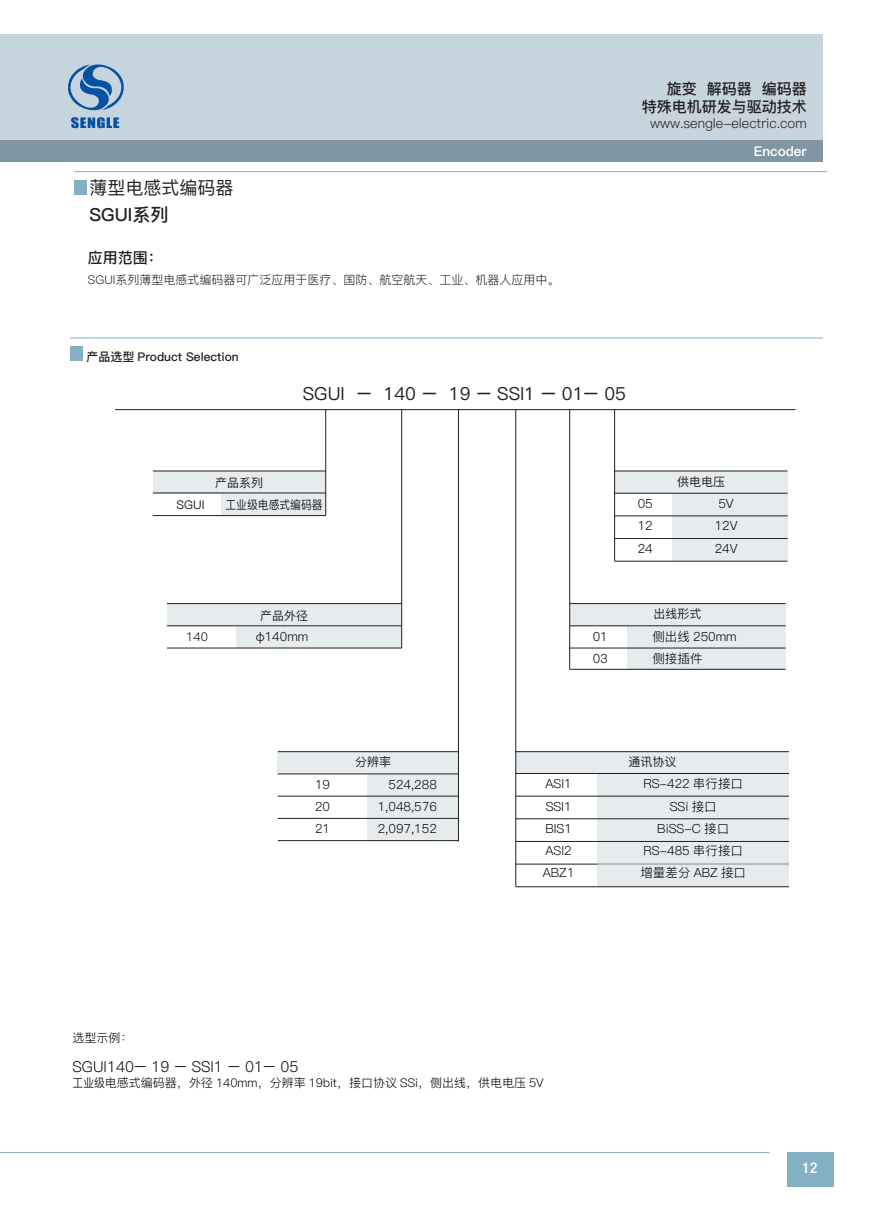
<style>
.page{position:relative;width:893px;height:1229px;background:#fff}
.page>*{position:absolute;margin:0;border:0;box-sizing:border-box;transform-origin:0 0}
.t1{font:18px "Ping Fang SC Medium";color:#231f20}
.t2{font:18px "Ping Fang SC Bold";color:#231f20}
.t3{font:15px/18px "Ping Fang SC Bold";color:#231f20;text-align:right}
.t4{font:15px "Ping Fang SC Regular";color:#030303}
.t5{font:500 condensed 15px "Helvetica Neue LT Pro";color:#fff}
.t6{font:13.5px "Ping Fang SC Regular";color:#231f20}
.t7{font:13.5px "Ping Fang SC Heavy";color:#fff}
.t8{font:12.6px/22.2px "Ping Fang SC Regular";color:#030303}
.t9{font:12px "Ping Fang SC Regular";color:#030303}
.t10{font:12px "Ping Fang SC Regular";color:#231f20}
.t11{font:12px "Ping Fang SC Medium";color:#231f20}
.t12{font:12px "Ping Fang SC Bold";color:#231f20}
.t13{font:12px "Ping Fang SC Medium";color:#231f20;scale:.9 1}
.s1{font-family:"Ping Fang SC Medium";color:#231f20}
</style>
<div class="page">
<hr style="left:0;top:1152px;width:770px;height:1px;background:#85afc3">
<div style="left:787px;top:1152px;width:46px;height:34px;background:#84b0c4"></div>
<div style="left:0;top:34px;width:823px;height:106px;background:#c6d4de"></div>
<div style="left:0;top:140px;width:823px;height:22px;background:#8096a4"></div>
<svg style="left:68px;top:64px;width:56px;height:47px"></svg>
<svg style="left:71px;top:117px;width:48px;height:11px"></svg>
<hr style="left:74px;top:171px;width:753px;height:1px;background:#84b1c5">
<div style="left:74px;top:180px;width:13px;height:15px;background:#85afc3"></div>
<hr style="left:70px;top:338px;width:753px;height:1px;background:#84b1c5">
<div style="left:70px;top:346px;width:13px;height:15px;background:#85afc3"></div>
<hr style="left:115px;top:409px;width:680px;height:1px;background:#231f20">
<div style="left:153px;top:471px;width:173px;height:22px;background:#e6ecee"></div>
<hr style="left:153px;top:471px;width:173px;height:1px;background:#231f20">
<div style="left:222px;top:493px;width:104px;height:22px;background:#e6ecee"></div>
<hr style="left:153px;top:493px;width:173px;height:1px;background:#231f20">
<hr style="left:153px;top:515px;width:173px;height:1px;background:#231f20">
<div style="left:368px;top:774px;width:90px;height:22px;background:#e6ecee"></div>
<div style="left:368px;top:796px;width:90px;height:22px;background:#e6ecee"></div>
<div style="left:368px;top:818px;width:90px;height:22px;background:#e6ecee"></div>
<div style="left:278px;top:752px;width:180px;height:22px;background:#e6ecee"></div>
<hr style="left:278px;top:751px;width:180px;height:1px;background:#231f20">
<hr style="left:278px;top:773px;width:180px;height:1px;background:#231f20">
<hr style="left:278px;top:796px;width:180px;height:1px;background:#231f20">
<hr style="left:278px;top:818px;width:180px;height:1px;background:#231f20">
<hr style="left:278px;top:840px;width:180px;height:1px;background:#231f20">
<div style="left:672px;top:538px;width:115px;height:23px;background:#e6ecee"></div>
<div style="left:672px;top:516px;width:115px;height:22px;background:#e6ecee"></div>
<div style="left:615px;top:471px;width:172px;height:22px;background:#e6ecee"></div>
<hr style="left:615px;top:471px;width:172px;height:1px;background:#231f20">
<div style="left:672px;top:493px;width:115px;height:22px;background:#e6ecee"></div>
<hr style="left:615px;top:493px;width:172px;height:1px;background:#231f20">
<hr style="left:615px;top:515px;width:172px;height:1px;background:#231f20">
<hr style="left:615px;top:538px;width:172px;height:1px;background:#231f20">
<hr style="left:615px;top:561px;width:172px;height:1px;background:#231f20">
<div style="left:598px;top:841px;width:191px;height:23px;background:#e6ecee"></div>
<div style="left:598px;top:864px;width:191px;height:22px;background:#e6ecee"></div>
<div style="left:598px;top:773px;width:191px;height:23px;background:#e6ecee"></div>
<div style="left:516px;top:752px;width:273px;height:22px;background:#e6ecee"></div>
<hr style="left:516px;top:751px;width:273px;height:1px;background:#231f20">
<hr style="left:516px;top:773px;width:273px;height:1px;background:#231f20">
<div style="left:598px;top:796px;width:191px;height:22px;background:#e6ecee"></div>
<hr style="left:516px;top:796px;width:273px;height:1px;background:#231f20">
<div style="left:598px;top:819px;width:191px;height:22px;background:#e6ecee"></div>
<hr style="left:516px;top:818px;width:273px;height:1px;background:#231f20">
<hr style="left:516px;top:841px;width:273px;height:1px;background:#231f20">
<hr style="left:516px;top:864px;width:273px;height:1px;background:#231f20">
<hr style="left:516px;top:886px;width:273px;height:1px;background:#231f20">
<div style="left:627px;top:647px;width:159px;height:22px;background:#e6ecee"></div>
<div style="left:570px;top:603px;width:216px;height:23px;background:#e6ecee"></div>
<hr style="left:570px;top:603px;width:216px;height:1px;background:#231f20">
<div style="left:627px;top:626px;width:159px;height:22px;background:#e6ecee"></div>
<hr style="left:570px;top:625px;width:216px;height:1px;background:#231f20">
<hr style="left:570px;top:648px;width:216px;height:1px;background:#231f20">
<hr style="left:570px;top:669px;width:216px;height:1px;background:#231f20">
<div style="left:167px;top:603px;width:235px;height:23px;background:#e6ecee"></div>
<hr style="left:167px;top:603px;width:235px;height:1px;background:#231f20">
<div style="left:236px;top:626px;width:166px;height:22px;background:#e6ecee"></div>
<hr style="left:167px;top:625px;width:235px;height:1px;background:#231f20">
<hr style="left:167px;top:648px;width:235px;height:1px;background:#231f20">
<hr style="left:401px;top:410px;width:1px;height:238px;background:#231f20">
<hr style="left:458px;top:410px;width:1px;height:431px;background:#231f20">
<hr style="left:515px;top:410px;width:1px;height:477px;background:#231f20">
<hr style="left:569px;top:410px;width:1px;height:259px;background:#231f20">
<hr style="left:614px;top:410px;width:1px;height:151px;background:#231f20">
<hr style="left:325px;top:410px;width:1px;height:106px;background:#231f20">
<p class="t3" style="left:642px;top:80px;width:167px">旋变 解码器 编码器<br>特殊电机研发与驱动技术</p>
<p class="t6" style="left:650px;top:115px;width:158px">www.sengle-electric.com</p>
<h1 class="t1" style="left:90px;top:177px;width:146px">薄型电感式编码器</h1>
<h1 class="t2" style="left:90px;top:204px;width:80px">SGUI系列</h1>
<p class="t3" style="left:88px;top:249px;width:76px">应用范围：</p>
<p class="t10" style="left:88px;top:273px;width:473px">SGUI系列薄型电感式编码器可广泛应用于医疗、国防、航空航天、工业、机器人应用中。</p>
<p class="t12" style="left:87px;top:349px;width:154px">产品选型 Product Selection</p>
<h1 class="t1" style="left:303px;top:383px;width:325px">SGUI – 140 – 19 – SSI1 – 01– 05</h1>
<p class="t7" style="left:754px;top:143px;width:55px">Encoder</p>
<p class="t11" style="left:215px;top:476px;width:49px">产品系列</p>
<p class="t11" style="left:677px;top:474px;width:49px">供电电压</p>
<p class="t11" style="left:177px;top:498px;width:29px">SGUI</p>
<p class="t13" style="left:226px;top:498px;width:109px">工业级电感式编码器</p>
<p class="t8" style="left:638px;top:492px;width:17px;text-align:justify">05<br>12<br>24</p>
<p class="t8" style="left:715px;top:492px;width:24px">5V<br>12V<br>24V</p>
<p class="t11" style="left:260px;top:609px;width:49px">产品外径</p>
<p class="t9" style="left:186px;top:629px;width:23px">140</p>
<p class="t8" style="left:256px;top:625px;width:54px">φ140mm</p>
<p class="t8" style="left:593px;top:625px;width:17px">01<br>03</p>
<p class="t11" style="left:654px;top:607px;width:49px">出线形式</p>
<p class="t8" style="left:652px;top:625px;width:86px">侧出线 250mm侧接插件</p>
<p class="t8" style="left:315px;top:773px;width:17px;text-align:justify">19<br>20<br>21</p>
<p class="t11" style="left:355px;top:755px;width:37px">分辨率</p>
<p class="t8" style="left:378px;top:773px;width:61px;text-align:justify;text-indent:11px">524,288<br>1,048,576<br>2,097,152</p>
<p class="t8" style="left:543px;top:773px;width:33px">ASI1<br>SSI1<br>BIS1<br>ASI2<br>ABZ1</p>
<p class="t11" style="left:628px;top:755px;width:49px">通讯协议</p>
<p class="t8" style="left:640px;top:773px;width:107px;text-align:center">RS-422 串行接口<br>SSi 接口<br>BiSS-C 接口<br>RS-485 串行接口增量差分 ABZ 接口</p>
<p class="t9" style="left:73px;top:1031px;width:62px">选型示例：</p>
<p class="t4" style="left:73px;top:1058px;width:227px">SGUI140– 19 – SSI1 – 01– 05</p>
<p class="t9" style="left:73px;top:1076px;width:473px"><span class="s1">工业级</span>电感式编码器，外径 140mm，分辨率 19bit，接口协议 SSi，侧出线，供电电压 5V</p>
<p class="t5" style="left:802px;top:1159px;width:17px">12</p>
</div>
